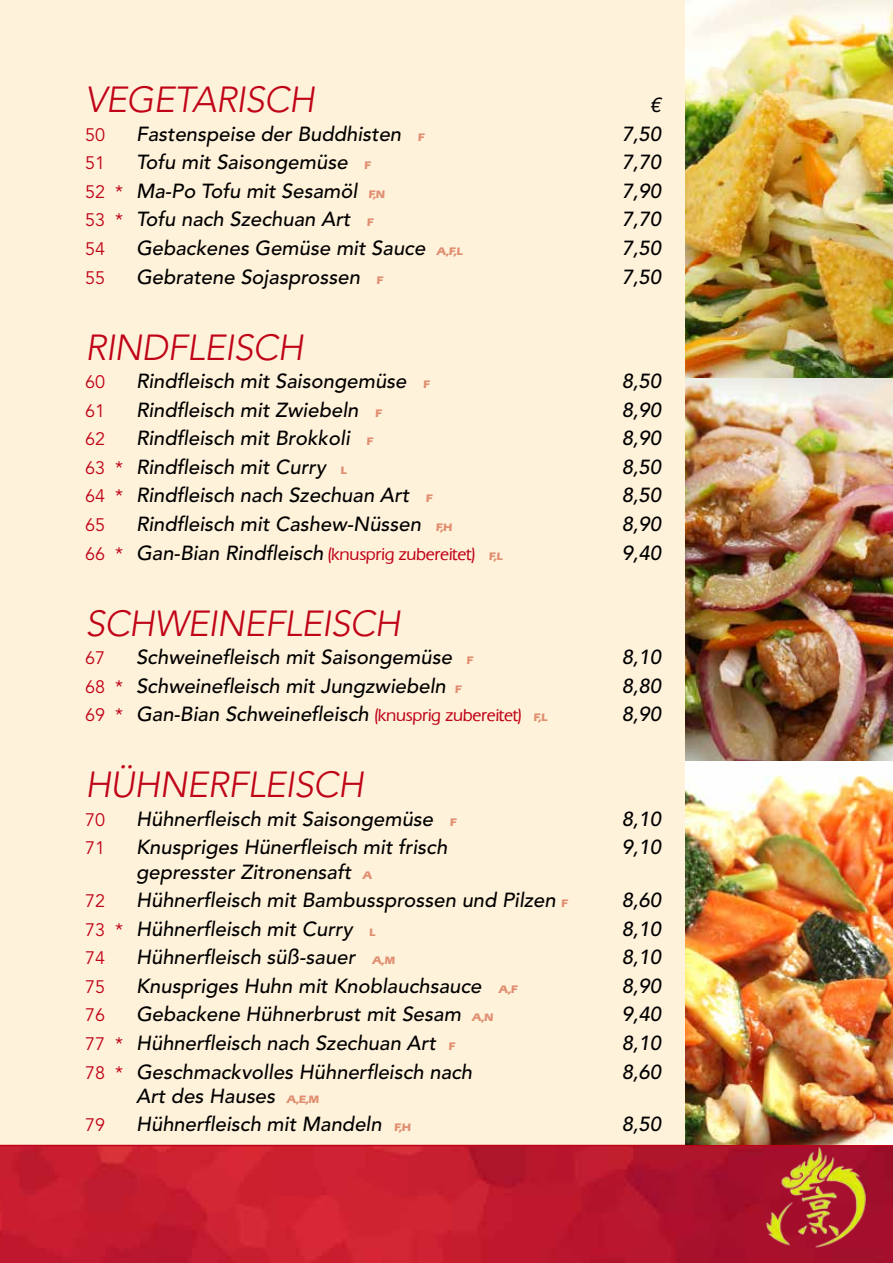
<style>
.page{position:relative;width:893px;height:1263px;background:#fff}
.page>*{position:absolute;margin:0;border:0;box-sizing:border-box;transform-origin:0 0}
.t1{font:italic 300 36px "Avenir LT Std";letter-spacing:-.02em;color:#c00418}
.t2{font:italic 500 20.25px "Avenir LT Std";color:#000}
.t3{font:18px "Avenir LT Std";color:#c00418}
.t4{font:500 16.5px "E820 Sans";color:#c00418}
.s1{font-family:"E820 Sans Xbold";font-weight:400;font-style:normal;font-size:10.5px;color:#e08f71}
.s2{font-weight:400;font-style:normal;font-size:18px;color:#c00418}
.s3{font-family:"Avenir LT Std";font-weight:400;font-size:18px}
.s4{font-family:"Avenir LT Std";font-style:italic;font-size:20.25px;color:#000}
.s5{font-family:"E820 Sans Xbold";font-weight:400;font-size:10.5px;color:#e08f71}
.s6{font-family:"E820 Sans";font-style:normal;font-size:16.5px;color:#c00418}
</style>
<div class="page">
<div style="left:0;top:0;width:893px;height:1235px;background:#fff2db"></div>
<svg style="left:0;top:1145px;width:893px;height:118px;background:#c01a2f"></svg>
<img style="left:764px;top:1145px;width:106px;height:104px">
<img style="left:686px;top:0;width:207px;height:379px">
<img style="left:686px;top:379px;width:207px;height:383px">
<img style="left:686px;top:762px;width:207px;height:383px">
<h1 class="t1" style="left:85px;top:79px;width:231px">VEGETARISCH</h1>
<p class="t2" style="left:650px;top:94px;width:13px">€</p>
<p class="t3" style="left:85px;top:124px;width:22px">50</p>
<p class="t2" style="left:136px;top:122px;width:290px">Fastenspeise der Buddhisten <span class="s1">F</span></p>
<p class="t2" style="left:622px;top:122px;width:41px">7,50</p>
<p class="t3" style="left:85px;top:153px;width:22px">51</p>
<p class="t2" style="left:136px;top:151px;width:236px">Tofu mit Saisongemüse <span class="s1">F</span></p>
<p class="t2" style="left:622px;top:151px;width:41px">7,70</p>
<p class="t2" style="left:85px;top:179px;width:302px"><span class="s2">52 *</span> Ma-Po Tofu mit Sesamöl <span class="s1">F,N</span></p>
<p class="t2" style="left:622px;top:179px;width:41px">7,90</p>
<p class="t2" style="left:85px;top:208px;width:290px"><span class="s2">53 *</span> Tofu nach Szechuan Art <span class="s1">F</span></p>
<p class="t2" style="left:622px;top:208px;width:41px">7,70</p>
<p class="t3" style="left:85px;top:238px;width:22px">54</p>
<p class="t2" style="left:136px;top:236px;width:329px">Gebackenes Gemüse mit Sauce <span class="s1">A,F,L</span></p>
<p class="t2" style="left:622px;top:236px;width:41px">7,50</p>
<p class="t3" style="left:85px;top:267px;width:22px">55</p>
<p class="t2" style="left:136px;top:265px;width:249px">Gebratene Sojasprossen <span class="s1">F</span></p>
<p class="t2" style="left:622px;top:265px;width:41px">7,50</p>
<h1 class="t1" style="left:85px;top:326px;width:220px">RINDFLEISCH</h1>
<p class="t3" style="left:85px;top:372px;width:22px">60</p>
<p class="t2" style="left:136px;top:369px;width:295px">Rindfleisch mit Saisongemüse <span class="s1">F</span></p>
<p class="t2" style="left:622px;top:369px;width:41px">8,50</p>
<p class="t3" style="left:85px;top:400px;width:22px">61</p>
<p class="t2" style="left:136px;top:398px;width:247px">Rindfleisch mit Zwiebeln <span class="s1">F</span></p>
<p class="t2" style="left:622px;top:398px;width:41px">8,90</p>
<p class="t3" style="left:85px;top:429px;width:22px">62</p>
<p class="t2" style="left:136px;top:427px;width:239px">Rindfleisch mit Brokkoli <span class="s1">F</span></p>
<p class="t2" style="left:622px;top:427px;width:41px">8,90</p>
<p class="t2" style="left:85px;top:455px;width:263px"><span class="s2">63 *</span> Rindfleisch mit Curry <span class="s1">L</span></p>
<p class="t2" style="left:622px;top:455px;width:41px">8,50</p>
<p class="t2" style="left:85px;top:484px;width:349px"><span class="s2">64 *</span> Rindfleisch nach Szechuan Art <span class="s1">F</span></p>
<p class="t2" style="left:622px;top:484px;width:41px">8,50</p>
<p class="t3" style="left:85px;top:514px;width:22px">65</p>
<p class="t2" style="left:136px;top:512px;width:318px">Rindfleisch mit Cashew-Nüssen <span class="s1">F,H</span></p>
<p class="t2" style="left:622px;top:512px;width:41px">8,90</p>
<p class="t4" style="left:85px;top:544px;width:420px"><span class="s3">66 *</span> <span class="s4">Gan-Bian Rindfleisch</span> (knusprig zubereitet) <span class="s5">F,L</span></p>
<p class="t2" style="left:622px;top:541px;width:41px">9,40</p>
<h1 class="t1" style="left:85px;top:602px;width:317px">SCHWEINEFLEISCH</h1>
<p class="t3" style="left:85px;top:647px;width:22px">67</p>
<p class="t2" style="left:136px;top:645px;width:339px">Schweinefleisch mit Saisongemüse <span class="s1">F</span></p>
<p class="t2" style="left:622px;top:645px;width:41px">8,10</p>
<p class="t2" style="left:85px;top:674px;width:378px"><span class="s2">68 *</span> Schweinefleisch mit Jungzwiebeln <span class="s1">F</span></p>
<p class="t2" style="left:622px;top:674px;width:41px">8,80</p>
<p class="t2" style="left:85px;top:702px;width:464px"><span class="s2">69 *</span> Gan-Bian Schweinefleisch <span class="s6">(knusprig zubereitet)</span> <span class="s1">F,L</span></p>
<p class="t2" style="left:622px;top:702px;width:41px">8,90</p>
<h1 class="t1" style="left:85px;top:764px;width:280px">HÜHNERFLEISCH</h1>
<p class="t3" style="left:85px;top:809px;width:22px">70</p>
<p class="t2" style="left:136px;top:807px;width:322px">Hühnerfleisch mit Saisongemüse <span class="s1">F</span></p>
<p class="t2" style="left:622px;top:807px;width:41px">8,10</p>
<p class="t3" style="left:85px;top:838px;width:22px">71</p>
<p class="t2" style="left:136px;top:835px;width:313px">Knuspriges Hünerfleisch mit frisch</p>
<p class="t2" style="left:622px;top:835px;width:41px">9,10</p>
<p class="t2" style="left:136px;top:860px;width:238px">gepresster Zitronensaft <span class="s1">A</span></p>
<p class="t3" style="left:85px;top:890px;width:22px">72</p>
<p class="t2" style="left:136px;top:888px;width:433px">Hühnerfleisch mit Bambussprossen und Pilzen <span class="s1">F</span></p>
<p class="t2" style="left:622px;top:888px;width:41px">8,60</p>
<p class="t2" style="left:85px;top:917px;width:292px"><span class="s2">73 *</span> Hühnerfleisch mit Curry <span class="s1">L</span></p>
<p class="t2" style="left:622px;top:917px;width:41px">8,10</p>
<p class="t3" style="left:85px;top:948px;width:22px">74</p>
<p class="t2" style="left:136px;top:945px;width:261px">Hühnerfleisch süß-sauer <span class="s1">A,M</span></p>
<p class="t2" style="left:622px;top:945px;width:41px">8,10</p>
<p class="t3" style="left:85px;top:976px;width:22px">75</p>
<p class="t2" style="left:136px;top:974px;width:383px">Knuspriges Huhn mit Knoblauchsauce <span class="s1">A,F</span></p>
<p class="t2" style="left:622px;top:974px;width:41px">8,90</p>
<p class="t3" style="left:85px;top:1005px;width:22px">76</p>
<p class="t2" style="left:136px;top:1003px;width:359px">Gebackene Hühnerbrust mit Sesam <span class="s1">A,N</span></p>
<p class="t2" style="left:622px;top:1003px;width:41px">9,40</p>
<p class="t2" style="left:85px;top:1031px;width:372px"><span class="s2">77 *</span> Hühnerfleisch nach Szechuan Art <span class="s1">F</span></p>
<p class="t2" style="left:622px;top:1031px;width:41px">8,10</p>
<p class="t2" style="left:85px;top:1060px;width:389px"><span class="s2">78 *</span> Geschmackvolles Hühnerfleisch nach</p>
<p class="t2" style="left:622px;top:1060px;width:41px">8,60</p>
<p class="t2" style="left:136px;top:1084px;width:185px">Art des Hauses <span class="s1">A,E,M</span></p>
<p class="t3" style="left:85px;top:1115px;width:22px">79</p>
<p class="t2" style="left:136px;top:1113px;width:277px">Hühnerfleisch mit Mandeln <span class="s1">F,H</span></p>
<p class="t2" style="left:622px;top:1113px;width:41px">8,50</p>
</div>
